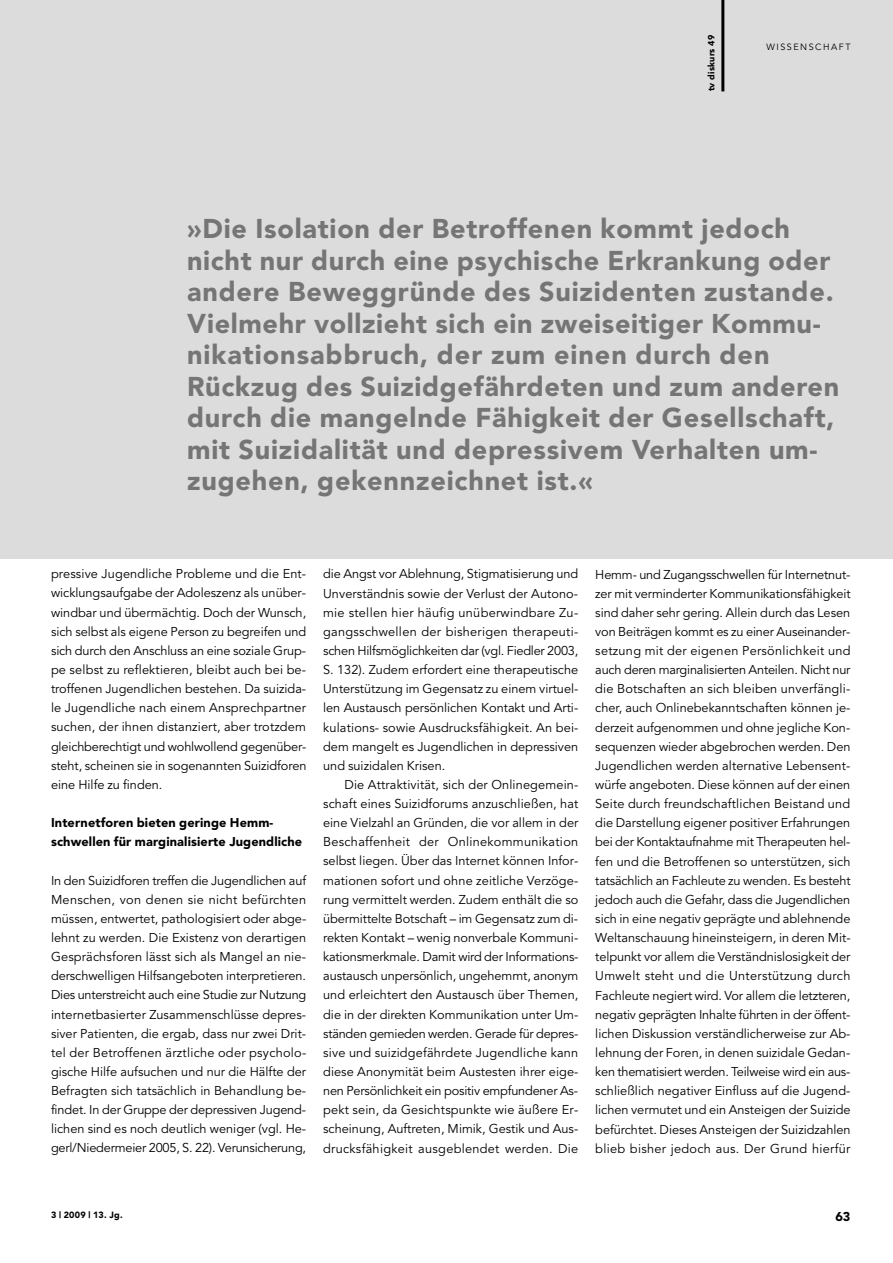
<style>
.page{position:relative;width:893px;height:1263px;background:#fff}
.page>*{position:absolute;margin:0;border:0;box-sizing:border-box;transform-origin:0 0}
.t1{font:900 27px/31.5px "Avenir";letter-spacing:.03em;color:#757575}
.t2{font:12.75px/19.2px "Avenir";color:#000;text-align:justify}
.t3{font:900 12.75px/19.2px "Avenir";letter-spacing:.01em;color:#000}
.t4{font:900 9px "Avenir";letter-spacing:.025em;color:#000}
.t5{font:9px "Avenir";letter-spacing:.165em;color:#000}
</style>
<div class="page">
<div style="left:0;top:0;width:893px;height:559px;background:#dcdcdc"></div>
<hr style="left:721px;top:0;width:3px;height:91px;background:#000">
<p class="t4" style="left:708px;top:91px;width:58px;rotate:-90deg">tv diskurs 49</p>
<p class="t5" style="left:766px;top:44px;width:85px">WISSENSCHAFT</p>
<p class="t1" style="left:187px;top:215px;width:654px">»Die Isolation der Betroffenen kommt jedoch nicht nur durch eine psychische Erkrankung oder andere Beweggründe des Suizidenten zustande.<br>Vielmehr vollzieht sich ein zweiseitiger Kommu&shy;nikationsabbruch, der zum einen durch den Rückzug des Suizidgefährdeten und zum anderen durch die mangelnde Fähigkeit der Gesellschaft, mit Suizidalität und depressivem Verhalten um&shy;zugehen, gekennzeichnet ist.«</p>
<p class="t2" style="left:51px;top:565px;width:257px">pressive Jugendliche Probleme und die Ent&shy;wicklungsaufgabe der Adoleszenz als unüber&shy;windbar und übermächtig. Doch der Wunsch, sich selbst als eigene Person zu begreifen und sich durch den Anschluss an eine soziale Grup&shy;pe selbst zu reflektieren, bleibt auch bei be&shy;troffenen Jugendlichen bestehen. Da suizida&shy;le Jugendliche nach einem Ansprechpartner suchen, der ihnen distanziert, aber trotzdem gleichberechtigt und wohlwollend gegenüber&shy;steht, scheinen sie in sogenannten Suizidforen eine Hilfe zu finden.</p>
<p class="t3" style="left:51px;top:814px;width:253px">Internetforen bieten geringe Hemm&shy;schwellen für marginalisierte Jugendliche</p>
<p class="t2" style="left:51px;top:871px;width:257px">In den Suizidforen treffen die Jugendlichen auf Menschen, von denen sie nicht befürchten müssen, entwertet, pathologisiert oder abge&shy;lehnt zu werden. Die Existenz von derartigen Gesprächsforen lässt sich als Mangel an nie&shy;derschwelligen Hilfsangeboten interpretieren.<br>Dies unterstreicht auch eine Studie zur Nutzung internetbasierter Zusammenschlüsse depres&shy;siver Patienten, die ergab, dass nur zwei Drit&shy;tel der Betroffenen ärztliche oder psycholo&shy;gische Hilfe aufsuchen und nur die Hälfte der Befragten sich tatsächlich in Behandlung be&shy;findet. In der Gruppe der depressiven Jugend&shy;lichen sind es noch deutlich weniger (vgl. He&shy;gerl/Niedermeier 2005, S. 22). Verunsicherung,</p>
<p class="t2" style="left:323px;top:565px;width:257px">die Angst vor Ablehnung, Stigmatisierung und Unverständnis sowie der Verlust der Autono&shy;mie stellen hier häufig unüberwindbare Zu&shy;gangsschwellen der bisherigen therapeuti&shy;schen Hilfsmöglichkeiten dar (vgl. Fiedler 2003, S. 132). Zudem erfordert eine therapeutische Unterstützung im Gegensatz zu einem virtuel&shy;len Austausch persönlichen Kontakt und Arti&shy;kulations- sowie Ausdrucksfähigkeit. An bei&shy;dem mangelt es Jugendlichen in depressiven und suizidalen Krisen.</p>
<p class="t2" style="left:323px;top:776px;width:257px;text-indent:21px">Die Attraktivität, sich der Onlinegemein&shy;schaft eines Suizidforums anzuschließen, hat eine Vielzahl an Gründen, die vor allem in der Beschaffenheit der Onlinekommunikation selbst liegen. Über das Internet können Infor&shy;mationen sofort und ohne zeitliche Verzöge&shy;rung vermittelt werden. Zudem enthält die so übermittelte Botschaft – im Gegensatz zum di&shy;rekten Kontakt – wenig nonverbale Kommuni&shy;kationsmerkmale. Damit wird der Informations&shy;austausch unpersönlich, ungehemmt, anonym und erleichtert den Austausch über Themen, die in der direkten Kommunikation unter Um&shy;ständen gemieden werden. Gerade für depres&shy;sive und suizidgefährdete Jugendliche kann diese Anonymität beim Austesten ihrer eige&shy;nen Persönlichkeit ein positiv empfundener As&shy;pekt sein, da Gesichtspunkte wie äußere Er&shy;scheinung, Auftreten, Mimik, Gestik und Aus&shy;drucksfähigkeit ausgeblendet werden. Die</p>
<p class="t2" style="left:595px;top:565px;width:257px">Hemm- und Zugangsschwellen für Internetnut&shy;zer mit verminderter Kommunikationsfähigkeit sind daher sehr gering. Allein durch das Lesen von Beiträgen kommt es zu einer Auseinander&shy;setzung mit der eigenen Persönlichkeit und auch deren marginalisierten Anteilen. Nicht nur die Botschaften an sich bleiben unverfängli&shy;cher, auch Onlinebekanntschaften können je&shy;derzeit aufgenommen und ohne jegliche Kon&shy;sequenzen wieder abgebrochen werden. Den Jugendlichen werden alternative Lebensent&shy;würfe angeboten. Diese können auf der einen Seite durch freundschaftlichen Beistand und die Darstellung eigener positiver Erfahrungen bei der Kontaktaufnahme mit Therapeuten hel&shy;fen und die Betroffenen so unterstützen, sich tatsächlich an Fachleute zu wenden. Es besteht jedoch auch die Gefahr, dass die Jugendlichen sich in eine negativ geprägte und ablehnende Weltanschauung hineinsteigern, in deren Mit&shy;telpunkt vor allem die Verständnislosigkeit der Umwelt steht und die Unterstützung durch Fachleute negiert wird. Vor allem die letzteren, negativ geprägten Inhalte führten in der öffent&shy;lichen Diskussion verständlicherweise zur Ab&shy;lehnung der Foren, in denen suizidale Gedan&shy;ken thematisiert werden. Teilweise wird ein aus&shy;schließlich negativer Einfluss auf die Jugend&shy;lichen vermutet und ein Ansteigen der Suizide befürchtet. Dieses Ansteigen der Suizidzahlen blieb bisher jedoch aus. Der Grund hierfür</p>
<p class="t4" style="left:51px;top:1211px;width:73px">3 | 2009 | 13. Jg.</p>
<p class="t3" style="left:835px;top:1208px;width:17px">63</p>
</div>
